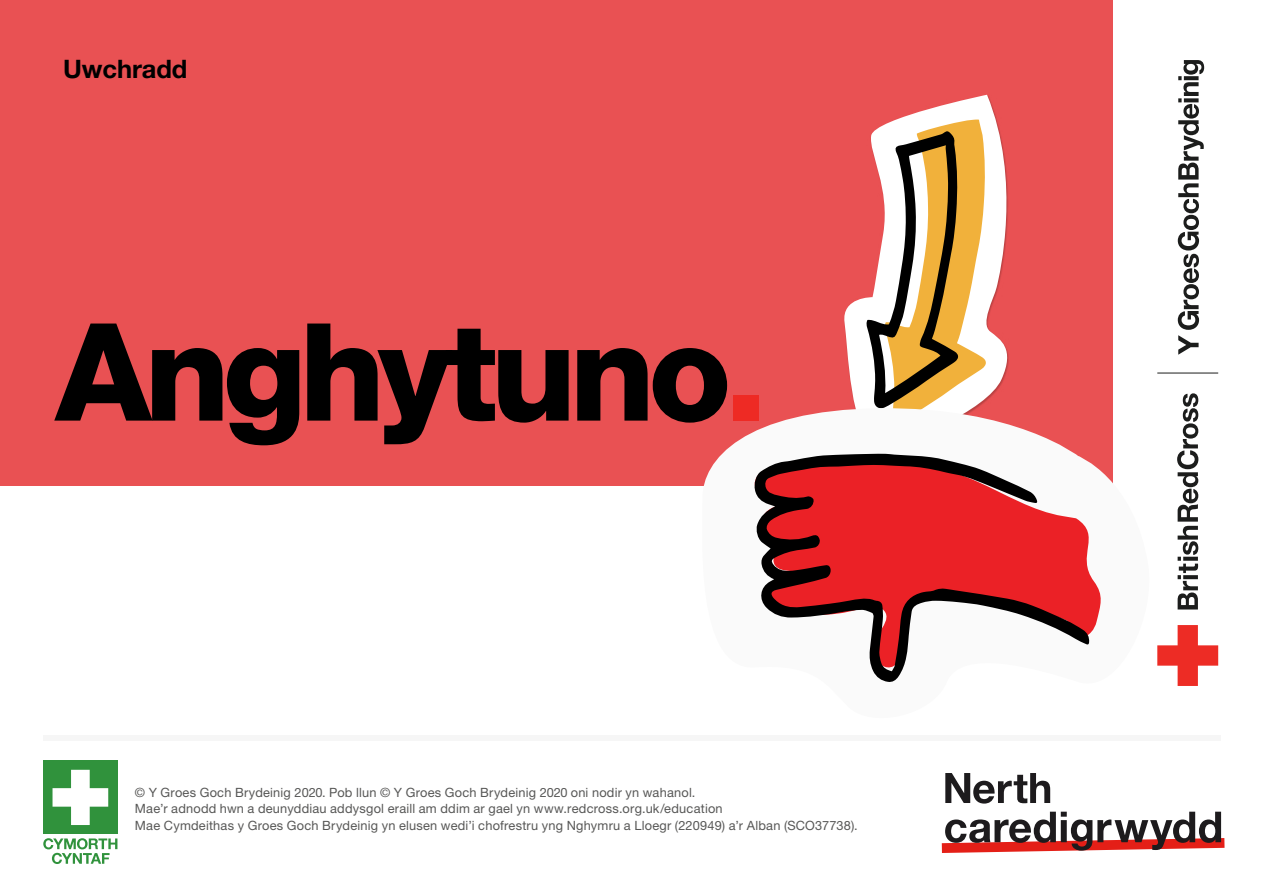
<style>
.page{position:relative;width:1263px;height:893px;background:#fff}
.page>*{position:absolute;margin:0;border:0;box-sizing:border-box;transform-origin:0 0}
.t1{font:800 135.9px "Helvetica Neue LT Pro";letter-spacing:-.05em;color:#000}
.t2{font:700 25.5px "Helvetica Neue LT Pro";letter-spacing:-.005em;color:#000}
.t3{font:12.75px/16.5px "Helvetica Neue LT Pro";letter-spacing:.015em;color:#575756}
.s1{color:#ee2a24}
</style>
<div class="page">
<svg style="left:1177px;top:393px;width:21px;height:216px"></svg>
<svg style="left:1178px;top:60px;width:26px;height:295px"></svg>
<svg style="left:1157px;top:625px;width:61px;height:61px"></svg>
<hr style="left:1157px;top:373px;width:61px;height:1px;background:#1c1d1c">
<div style="left:0;top:0;width:1113px;height:486px;background:#e95153"></div>
<svg style="left:844px;top:95px;width:165px;height:311px"></svg>
<svg style="left:866px;top:119px;width:121px;height:287px;background:#c7a476"></svg>
<svg style="left:703px;top:406px;width:410px;height:80px;fill:#fafafa"></svg>
<svg style="left:753px;top:448px;width:351px;height:195px;fill:#fafafa"></svg>
<svg style="left:753px;top:454px;width:336px;height:228px;fill:#eb2126"></svg>
<div style="left:43px;top:735px;width:1177px;height:5px;background:#f6f6f6"></div>
<svg style="left:942px;top:812px;width:282px;height:41px"></svg>
<svg style="left:945px;top:773px;width:105px;height:31px"></svg>
<svg style="left:43px;top:838px;width:74px;height:26px"></svg>
<div style="left:43px;top:761px;width:74px;height:73px;background:#30923c"></div>
<svg style="left:53px;top:770px;width:55px;height:55px"></svg>
<h2 class="t2" style="left:63px;top:53px;width:126px">Uwchradd</h2>
<h1 class="t1" style="left:56px;top:291px;width:714px">Anghytuno<span class="s1">.</span></h1>
<p class="t3" style="left:135px;top:783px;width:724px">© Y Groes Goch Brydeinig 2020. Pob llun © Y Groes Goch Brydeinig 2020 oni nodir yn wahanol.<br>Mae’r adnodd hwn a deunyddiau addysgol eraill am ddim ar gael yn www.redcross.org.uk/education<br>Mae Cymdeithas y Groes Goch Brydeinig yn elusen wedi’i chofrestru yng Nghymru a Lloegr (220949) a’r Alban (SCO37738).</p>
</div>
